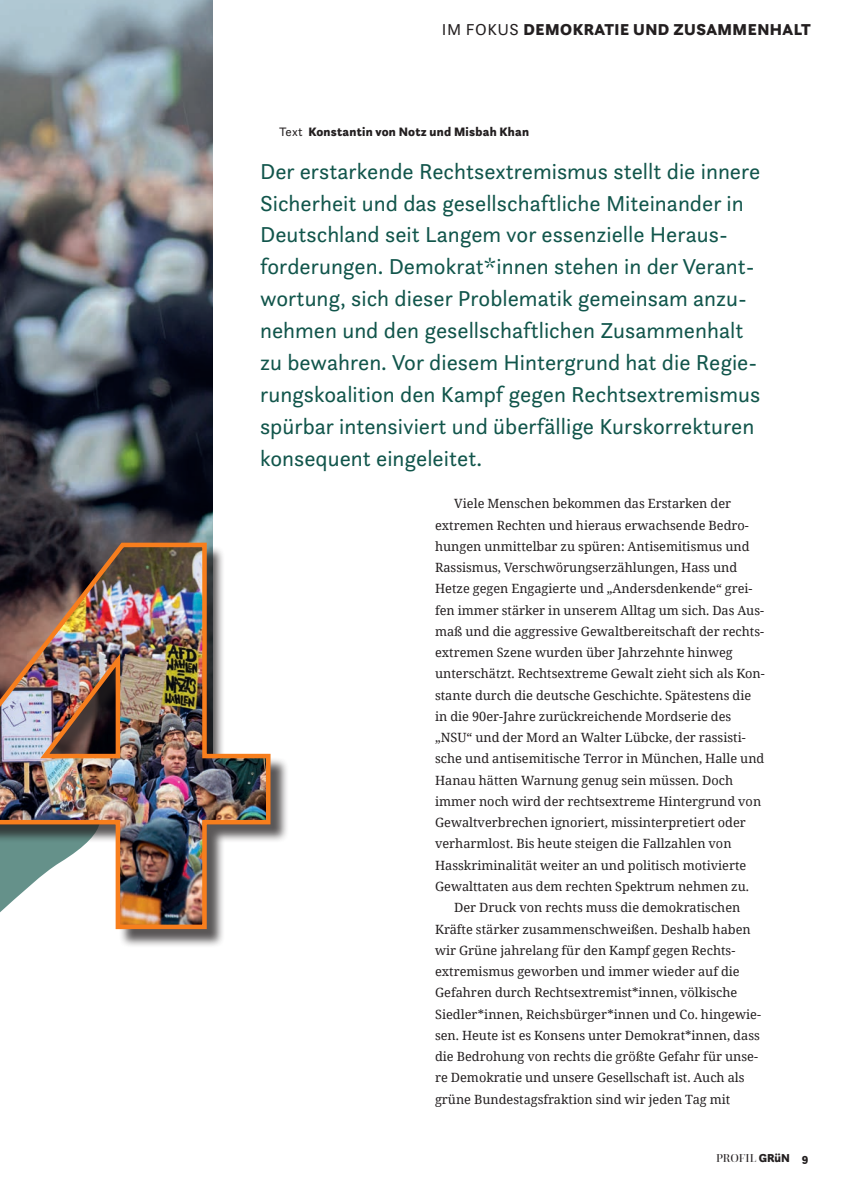
<style>
.page{position:relative;width:851px;height:1191px;background:#fff}
.page>*{position:absolute;margin:0;border:0;box-sizing:border-box;transform-origin:0 0}
.t1{font:22.5px/32px "Questa Sans";color:#11554b}
.t2{font:900 16.5px "Questa Sans";letter-spacing:.03em;color:#231f20}
.t3{font:12.75px "Noto Serif";color:#231f20}
.t4{font:900 12.75px "Questa Sans";letter-spacing:.02em;color:#231f20}
.t5{font:12px "Questa Grande";color:#231f20}
.s1{font-weight:400}
.s2{font-family:"Questa Sans";font-weight:900}
</style>
<div class="page">
<img style="left:0;top:0;width:213px;height:540px">
<div style="left:0;top:545px;width:289px;height:403px;background:#231f20;opacity:.75"></div>
<img style="left:0;top:541px;width:272px;height:389px">
<p class="t2" style="left:442px;top:19px;width:370px"><span class="s1">IM FOKUS</span> DEMOKRATIE UND ZUSAMMENHALT</p>
<p class="t4" style="left:279px;top:123px;width:251px"><span class="s1">Text</span> Konstantin von Notz und Misbah Khan</p>
<p class="t1" style="left:260px;top:154px;width:501px">Der erstarkende Rechtsextremismus stellt die innere Sicherheit und das gesellschaftliche Miteinander in Deutschland seit Langem vor essenzielle Heraus&shy;forderungen. Demokrat*innen stehen in der Verant&shy;wortung, sich dieser Problematik gemeinsam anzu&shy;nehmen und den gesellschaftlichen Zusammenhalt zu bewahren. Vor diesem Hintergrund hat die Regie&shy;rungskoalition den Kampf gegen Rechtsextremismus spürbar intensiviert und überfällige Kurskorrekturen konsequent eingeleitet.</p>
<p class="t3" style="left:454px;top:495px;width:278px">Viele Menschen bekommen das Erstarken der</p>
<p class="t3" style="left:435px;top:516px;width:315px">extremen Rechten und hieraus erwachsende Bedro-</p>
<p class="t3" style="left:435px;top:537px;width:316px">hungen unmittelbar zu spüren: Antisemitismus und</p>
<p class="t3" style="left:435px;top:559px;width:303px">Rassismus, Verschwörungserzählungen, Hass und</p>
<p class="t3" style="left:435px;top:580px;width:319px">Hetze gegen Engagierte und „Andersdenkende“ grei-</p>
<p class="t3" style="left:435px;top:601px;width:330px">fen immer stärker in unserem Alltag um sich. Das Aus-</p>
<p class="t3" style="left:435px;top:622px;width:330px">maß und die aggressive Gewaltbereitschaft der rechts-</p>
<p class="t3" style="left:435px;top:644px;width:299px">extremen Szene wurden über Jahrzehnte hinweg</p>
<p class="t3" style="left:435px;top:665px;width:331px">unterschätzt. Rechtsextreme Gewalt zieht sich als Kon-</p>
<p class="t3" style="left:435px;top:686px;width:318px">stante durch die deutsche Geschichte. Spätestens die</p>
<p class="t3" style="left:435px;top:707px;width:298px">in die 90er-Jahre zurückreichende Mordserie des</p>
<p class="t3" style="left:435px;top:729px;width:312px">„NSU“ und der Mord an Walter Lübcke, der rassisti-</p>
<p class="t3" style="left:435px;top:750px;width:331px">sche und antisemitische Terror in München, Halle und</p>
<p class="t3" style="left:435px;top:771px;width:299px">Hanau hätten Warnung genug sein müssen. Doch</p>
<p class="t3" style="left:435px;top:792px;width:327px">immer noch wird der rechtsextreme Hintergrund von</p>
<p class="t3" style="left:435px;top:814px;width:312px">Gewaltverbrechen ignoriert, missinterpretiert oder</p>
<p class="t3" style="left:435px;top:835px;width:298px">verharmlost. Bis heute steigen die Fallzahlen von</p>
<p class="t3" style="left:435px;top:856px;width:313px">Hasskriminalität weiter an und politisch motivierte</p>
<p class="t3" style="left:435px;top:877px;width:315px">Gewalttaten aus dem rechten Spektrum nehmen zu.</p>
<p class="t3" style="left:454px;top:899px;width:288px">Der Druck von rechts muss die demokratischen</p>
<p class="t3" style="left:435px;top:920px;width:317px">Kräfte stärker zusammenschweißen. Deshalb haben</p>
<p class="t3" style="left:435px;top:941px;width:302px">wir Grüne jahrelang für den Kampf gegen Rechts-</p>
<p class="t3" style="left:435px;top:962px;width:306px">extremismus geworben und immer wieder auf die</p>
<p class="t3" style="left:435px;top:984px;width:304px">Gefahren durch Rechtsextremist*innen, völkische</p>
<p class="t3" style="left:435px;top:1005px;width:327px">Siedler*innen, Reichsbürger*innen und Co. hingewie-</p>
<p class="t3" style="left:435px;top:1026px;width:326px">sen. Heute ist es Konsens unter Demokrat*innen, dass</p>
<p class="t3" style="left:435px;top:1047px;width:324px">die Bedrohung von rechts die größte Gefahr für unse-</p>
<p class="t3" style="left:435px;top:1069px;width:311px">re Demokratie und unsere Gesellschaft ist. Auch als</p>
<p class="t3" style="left:435px;top:1090px;width:297px">grüne Bundestagsfraktion sind wir jeden Tag mit</p>
<p class="t5" style="left:716px;top:1151px;width:94px">PROFIL <span class="s2">GRüN 9</span></p>
</div>
